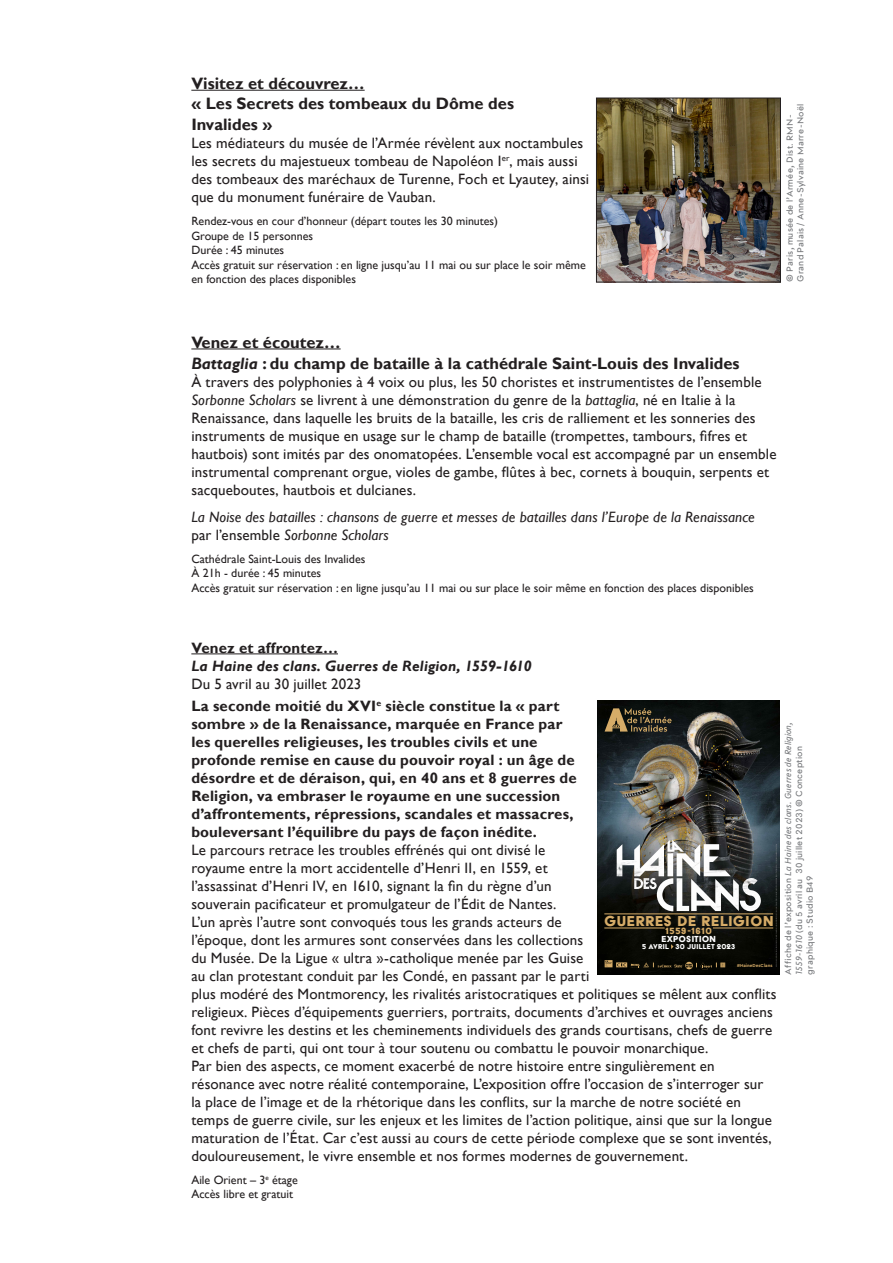
<style>
.page{position:relative;width:893px;height:1263px;background:#fff}
.page>*{position:absolute;margin:0;border:0;box-sizing:border-box;transform-origin:0 0}
.t1{font:16.65px "Acier BAT Text Solid";letter-spacing:.035em;color:#d6ac68}
.Infos{font:700 16.5px/21.6px "Gill Sans";color:#231f20}
.Texte_courant{font:15px/18px "Gill Sans";letter-spacing:.01em;color:#231f20}
.Texte_courant-2{font:700 15px/18px "Gill Sans";letter-spacing:.01em;color:#231f20}
.Texte_courant-3{font:italic 15px "Gill Sans";letter-spacing:.01em;color:#231f20}
.Texte_courant-4{font:italic 700 15px "Gill Sans";letter-spacing:.01em;color:#231f20}
.Infos-2{font:12px/14.4px "Gill Sans";color:#231f20}
.t2{font:10.35px "Acier BAT Text Solid";letter-spacing:.07em;color:#d6ac68}
.t3{font:10.2px "Acier BAT Text Solid";letter-spacing:.015em;color:#fff}
.t4{font:9px/10.8px "Kelvin Md AI Sansclair";letter-spacing:.03em;color:#76787b}
.t5{font:8.1px "Acier BAT Text Solid";letter-spacing:.02em;color:#fff}
.t6{font:700 4.65px "Cera PRO";letter-spacing:.01em;color:#d6ac68}
.s1{font-style:italic}
.s2{font-style:normal}
.s3{font-family:"Kelvin Md AI Sansclairitalique"}
</style>
<div class="page">
<hr style="left:191px;top:90px;width:174px;height:1px;background:#231f20">
<hr style="left:191px;top:349px;width:150px;height:1px;background:#231f20">
<hr style="left:191px;top:653px;width:147px;height:1px;background:#231f20">
<img style="left:597px;top:701px;width:183px;height:274px">
<svg style="left:605px;top:708px;width:67px;height:24px;background:#50452e"></svg>
<svg style="left:605px;top:960px;width:120px;height:9px"></svg>
<hr style="left:605px;top:914px;width:168px;height:1px;background:#d6ac68">
<svg style="left:671px;top:944px;width:3px;height:5px"></svg>
<hr style="left:605px;top:928px;width:59px;height:1px;background:#d6ac68">
<hr style="left:713px;top:928px;width:60px;height:1px;background:#d6ac68">
<img style="left:617px;top:839px;width:144px;height:73px">
<img style="left:598px;top:100px;width:181px;height:180px">
<div style="left:596px;top:98px;width:185px;height:184px;border:1px solid #231f20"></div>
<p class="Infos" style="left:191px;top:73px;width:175px">Visitez et découvrez…</p>
<p class="Infos" style="left:191px;top:93px;width:324px">« Les Secrets des tombeaux du Dôme des<br>Invalides »</p>
<p class="Texte_courant" style="left:191px;top:135px;width:399px">Les médiateurs du musée de l’Armée révèlent aux noctambules les secrets du majestueux tombeau de Napoléon I<sup>er</sup>, mais aussi des tombeaux des maréchaux de Turenne, Foch et Lyautey, ainsi que du monument funéraire de Vauban.</p>
<p class="Infos-2" style="left:191px;top:214px;width:308px">Rendez-vous en cour d’honneur (départ toutes les 30 minutes)</p>
<p class="Infos-2" style="left:191px;top:229px;width:123px">Groupe de 15 personnes</p>
<p class="Infos-2" style="left:191px;top:243px;width:94px">Durée : 45 minutes</p>
<p class="Infos-2" style="left:191px;top:257px;width:396px">Accès gratuit sur réservation : en ligne jusqu’au 11 mai ou sur place le soir même en fonction des places disponibles</p>
<p class="t4" style="left:784px;top:282px;width:180px;rotate:-90deg">© Paris, musée de l’Armée, Dist. RMN-<br>Grand Palais / Anne-Sylvaine Marre-Noël</p>
<p class="Infos" style="left:191px;top:332px;width:151px">Venez et écoutez…</p>
<p class="Infos" style="left:191px;top:353px;width:550px"><span class="s1">Battaglia</span> : du champ de bataille à la cathédrale Saint-Louis des Invalides</p>
<p class="Texte_courant" style="left:191px;top:374px;width:587px">À travers des polyphonies à 4 voix ou plus, les 50 choristes et instrumentistes de l’ensemble <span class="s1">Sorbonne Scholars</span> se livrent à une démonstration du genre de la <span class="s1">battaglia</span>, né en Italie à la Renaissance, dans laquelle les bruits de la bataille, les cris de ralliement et les sonneries des instruments de musique en usage sur le champ de bataille (trompettes, tambours, fifres et hautbois) sont imités par des onomatopées. L’ensemble vocal est accompagné par un ensemble instrumental comprenant orgue, violes de gambe, flûtes à bec, cornets à bouquin, serpents et sacqueboutes, hautbois et dulcianes.</p>
<p class="Texte_courant-3" style="left:191px;top:508px;width:565px">La Noise des batailles : chansons de guerre et messes de batailles dans l’Europe de la Renaissance</p>
<p class="Texte_courant-3" style="left:191px;top:526px;width:199px"><span class="s2">par l’ensemble</span> Sorbonne Scholars</p>
<p class="Infos-2" style="left:191px;top:552px;width:176px">Cathédrale Saint-Louis des Invalides</p>
<p class="Infos-2" style="left:191px;top:566px;width:131px">À 21h - durée : 45 minutes</p>
<p class="Infos-2" style="left:191px;top:580px;width:564px">Accès gratuit sur réservation : en ligne jusqu’au 11 mai ou sur place le soir même en fonction des places disponibles</p>
<p class="Texte_courant-2" style="left:191px;top:639px;width:148px">Venez et affrontez…</p>
<p class="Texte_courant-4" style="left:191px;top:657px;width:342px">La Haine des clans. Guerres de Religion, 1559-1610</p>
<p class="Texte_courant" style="left:191px;top:675px;width:172px">Du 5 avril au 30 juillet 2023</p>
<p class="Texte_courant-2" style="left:191px;top:697px;width:387px">La seconde moitié du XVI<sup>e</sup> siècle constitue la « part sombre » de la Renaissance, marquée en France par les querelles religieuses, les troubles civils et une profonde remise en cause du pouvoir royal : un âge de désordre et de déraison, qui, en 40 ans et 8 guerres de Religion, va embraser le royaume en une succession d’affrontements, répressions, scandales et massacres, bouleversant l’équilibre du pays de façon inédite.</p>
<p class="Texte_courant" style="left:191px;top:841px;width:587px">Le parcours retrace les troubles effrénés qui ont divisé le<br>royaume entre la mort accidentelle d’Henri II, en 1559, et<br>l’assassinat d’Henri IV, en 1610, signant la fin du règne d’un<br>souverain pacificateur et promulgateur de l’Édit de Nantes.<br>L’un après l’autre sont convoqués tous les grands acteurs de<br>l’époque, dont les armures sont conservées dans les collections<br>du Musée. De la Ligue « ultra »-catholique menée par les Guise<br>au clan protestant conduit par les Condé, en passant par le parti<br>plus modéré des Montmorency, les rivalités aristocratiques et politiques se mêlent aux conflits religieux. Pièces d’équipements guerriers, portraits, documents d’archives et ouvrages anciens font revivre les destins et les cheminements individuels des grands courtisans, chefs de guerre et chefs de parti, qui ont tour à tour soutenu ou combattu le pouvoir monarchique.</p>
<p class="Texte_courant" style="left:191px;top:1057px;width:582px">Par bien des aspects, ce moment exacerbé de notre histoire entre singulièrement en résonance avec notre réalité contemporaine, L’exposition offre l’occasion de s’interroger sur la place de l’image et de la rhétorique dans les conflits, sur la marche de notre société en temps de guerre civile, sur les enjeux et les limites de l’action politique, ainsi que sur la longue maturation de l’État. Car c’est aussi au cours de cette période complexe que se sont inventés, douloureusement, le vivre ensemble et nos formes modernes de gouvernement.</p>
<p class="Infos-2" style="left:191px;top:1173px;width:108px">Aile Orient – 3<sup>e</sup> étage</p>
<p class="Infos-2" style="left:191px;top:1187px;width:103px">Accès libre et gratuit</p>
<p class="t1" style="left:604px;top:912px;width:171px">GUERRES DE RELIGION</p>
<p class="t2" style="left:665px;top:925px;width:48px">1559-1610</p>
<p class="t3" style="left:662px;top:934px;width:56px">EXPOSITION</p>
<p class="t5" style="left:642px;top:942px;width:95px">5 AVRIL 30 JUILLET 2023</p>
<p class="t6" style="left:737px;top:963px;width:37px">#HaineDesClans</p>
<p class="t4" style="left:783px;top:975px;width:255px;rotate:-90deg">Affiche de l’exposition <span class="s3">La Haine des clans. Guerres de Religion,<br>1559-1610</span> (du 5 avril au 30 juillet 2023) © Conception graphique : Studio B49</p>
</div>
